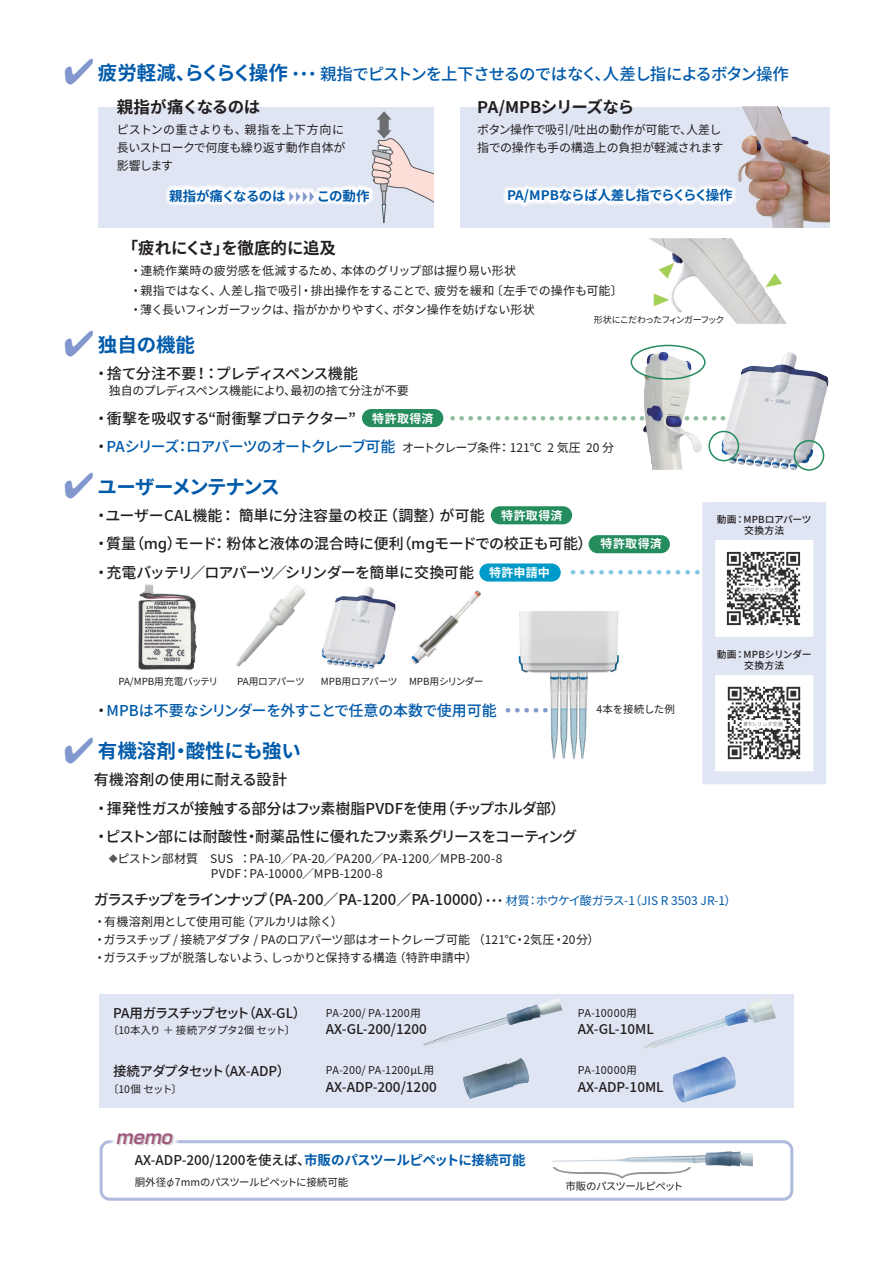
<style>
.page{position:relative;width:893px;height:1263px;background:#fff}
.page>*{position:absolute;margin:0;border:0;box-sizing:border-box;transform-origin:0 0}
.t1{font:700 19.5px "AD Source Han Sans";color:#015aaa}
.t2{font:700 19.5px "AD Source Han Sans";letter-spacing:-.085em;color:#015aaa}
.t3{font:700 19.5px "AD Source Han Sans";letter-spacing:-.03em;color:#015aaa}
.t4{font:700 18px "AD Source Han Sans";color:#92bca1}
.t5{font:italic 700 17.85px "Shin Go Pro De";color:#a1577b}
.t6{font:500 16.5px "AD Source Han Sans";letter-spacing:-.065em;color:#015aaa}
.t7{font:700 16.5px "AD Source Han Sans";letter-spacing:-.03em;color:#231f20}
.t8{font:700 16.5px "AD Source Han Sans";letter-spacing:-.01em;color:#231f20}
.t9{font:500 15px/28.5px "AD Source Han Sans";letter-spacing:-.02em;color:#231f20}
.t10{font:500 15px "AD Source Han Sans";letter-spacing:-.055em;color:#231f20}
.t11{font:500 15px "AD Source Han Sans";letter-spacing:-.07em;color:#015aaa}
.t12{font:500 15px "AD Source Han Sans";letter-spacing:-.02em;color:#015aaa}
.t13{font:500 13.5px "AD Source Han Sans";color:#231f20}
.t14{font:700 13.5px "AD Source Han Sans";letter-spacing:-.045em;color:#015aaa}
.t15{font:500 13.5px "AD Source Han Sans";letter-spacing:-.085em;color:#231f20}
.t16{font:700 13.5px "AD Source Han Sans";letter-spacing:-.015em;color:#015aaa}
.t17{font:500 13.5px "AD Source Han Sans";letter-spacing:-.045em;color:#231f20}
.t18{font:13.5px "Hira Kaku Pro W3";color:#a3cf57;scale:1.75 1}
.t19{font:12px/18px "AD Source Han Sans";letter-spacing:-.015em;color:#231f20}
.t20{font:12px/18px "AD Source Han Sans";letter-spacing:-.035em;color:#231f20}
.t21{font:12px/15px "AD Source Han Sans";letter-spacing:.005em;color:#231f20}
.t22{font:12px "AD Source Han Sans";letter-spacing:-.04em;color:#231f20}
.t23{font:10.8px "AD Source Han Sans";letter-spacing:.015em;color:#231f20}
.t24{font:10.5px "AD Source Han Sans";letter-spacing:-.035em;color:#231f20}
.t25{font:10.5px "AD Source Han Sans";letter-spacing:-.005em;color:#231f20}
.t26{font:10.5px "AD Source Han Sans";letter-spacing:-.055em;color:#231f20}
.t27{font:10.5px "AD Source Han Sans";letter-spacing:-.01em;color:#231f20}
.t28{font:500 9.75px/10.8px "AD Source Han Sans";letter-spacing:.01em;color:#231f20;text-align:center}
.t29{font:9.75px "AD Source Han Sans";letter-spacing:-.035em;color:#231f20}
.t30{font:9.75px "AD Source Han Sans";letter-spacing:-.015em;color:#231f20}
.t31{font:9px "AD Source Han Sans";letter-spacing:-.115em;color:#231f20}
.s1{color:#8197cd}
.s2{font-weight:700;font-size:19.5px}
.s3{font-size:11.25px;color:#8197cd}
.s4{font-weight:500;font-size:15px;color:#231f20}
.s5{font-size:12px;color:#fff}
.s6{color:#231f20}
.s7{font-weight:400;font-size:12px;color:#231f20}
.s8{font-weight:700;font-size:12px;color:#fff}
.s9{font-weight:700;font-size:18px;color:#81c4e2}
.s10{font-weight:700;font-size:18px;color:#8197cd}
.s11{font-size:9px;color:#57585a}
.s12{font-weight:400;font-size:12px}
.s13{font-weight:400;font-size:12px;color:#015aaa}
.s14{font-weight:700;color:#015aaa}
.s15{font-family:"Hira Kaku Pro W3"}
</style>
<div class="page">
<img style="left:552px;top:1151px;width:201px;height:16px">
<img style="left:518px;top:612px;width:101px;height:147px">
<img style="left:138px;top:577px;width:348px;height:93px">
<img style="left:671px;top:271px;width:116px;height:53px">
<div style="left:99px;top:994px;width:695px;height:113px;background:#e0e5f3"></div>
<img style="left:423px;top:998px;width:140px;height:101px">
<div style="left:362px;top:409px;width:81px;height:18px;background:#248c5d;border-radius:9px"></div>
<div style="left:460px;top:107px;width:369px;height:120px;background:#e0e5f3"></div>
<div style="left:98px;top:107px;width:335px;height:120px;background:#e0e5f3"></div>
<div style="left:589px;top:535px;width:81px;height:18px;background:#248c5d;border-radius:9px"></div>
<div style="left:479px;top:563px;width:82px;height:18px;background:#009ac8;border-radius:9px"></div>
<div style="left:491px;top:506px;width:81px;height:18px;background:#248c5d;border-radius:9px"></div>
<img style="left:742px;top:107px;width:87px;height:120px">
<img style="left:460px;top:131px;width:330px;height:140px">
<img style="left:112px;top:185px;width:315px;height:43px">
<svg style="left:365px;top:111px;width:68px;height:116px"></svg>
<div style="left:380px;top:117px;width:9px;height:17px;background:#6c6d70"></div>
<img style="left:634px;top:344px;width:195px;height:127px">
<img style="left:643px;top:996px;width:133px;height:107px">
<div style="left:100px;top:1140px;width:693px;height:61px;border:3px solid #aebade;border-radius:9px"></div>
<img style="left:99px;top:1107px;width:131px;height:94px">
<svg style="left:702px;top:502px;width:124px;height:282px"></svg>
<div style="left:713px;top:645px;width:102px;height:29px;background:#e0e5f3"></div>
<img style="left:720px;top:545px;width:88px;height:87px">
<div style="left:631px;top:345px;width:75px;height:35px;border:2px solid #248c5d;border-radius:50%"></div>
<div style="left:708px;top:431px;width:31px;height:30px;border:2px solid #248c5d;border-radius:50%"></div>
<div style="left:794px;top:440px;width:30px;height:31px;border:2px solid #248c5d;border-radius:50%"></div>
<svg style="left:659px;top:258px;width:20px;height:20px"></svg>
<svg style="left:762px;top:273px;width:20px;height:19px"></svg>
<p class="t6" style="left:64px;top:64px;width:727px"><span class="s1">✔</span> <span class="s2">疲労軽減、らくらく操作</span> ・・・ 親指でピストンを上下させるのではなく、人差し指によるボタン操作</p>
<p class="t7" style="left:477px;top:98px;width:158px">PA/MPBシリーズなら</p>
<p class="t19" style="left:477px;top:121px;width:248px">ボタン操作で吸引/吐出の動作が可能で、人差し指での操作も手の構造上の負担が軽減されます</p>
<p class="t7" style="left:117px;top:98px;width:145px">親指が痛くなるのは</p>
<p class="t19" style="left:117px;top:121px;width:230px">ピストンの重さよりも、親指を上下方向に長いストロークで何度も繰り返す動作自体が影響します</p>
<p class="t16" style="left:169px;top:188px;width:202px">親指が痛くなるのは <span class="s3">▶ ▶ ▶ ▶</span> この動作</p>
<p class="t8" style="left:122px;top:239px;width:216px">「疲れにくさ」を徹底的に追及</p>
<p class="t19" style="left:130px;top:261px;width:494px;line-height:19.5px">・連続作業時の疲労感を低減するため、本体のグリップ部は握り易い形状<br>・親指ではなく、人差し指で吸引・排出操作をすることで、疲労を緩和〔左手での操作も可能〕・薄く長いフィンガーフックは、指がかかりやすく、ボタン操作を妨げない形状</p>
<p class="t14" style="left:507px;top:187px;width:227px">PA/MPBならば人差し指でらくらく操作</p>
<p class="t18" style="left:649px;top:287px;width:15px">▶</p>
<p class="t31" style="left:594px;top:315px;width:132px">形状にこだわったフィンガーフック</p>
<h1 class="t3" style="left:64px;top:334px;width:133px"><span class="s1">✔</span> 独自の機能</h1>
<p class="t9" style="left:94px;top:359px;width:266px">・捨て分注不要！：プレディスペンス機能</p>
<p class="t22" style="left:109px;top:384px;width:301px">独自のプレディスペンス機能により、最初の捨て分注が不要</p>
<p class="t4" style="left:94px;top:408px;width:667px"><span class="s4">・衝撃を吸収する“耐衝撃プロテクター”</span> <span class="s5">特許取得済</span> ・・・・・・・・・・・・・・・・・・・・・・・・・・・・・・・・・・</p>
<p class="t11" style="left:94px;top:438px;width:522px"><span class="s6">・</span>PAシリーズ：ロアパーツのオートクレーブ可能 <span class="s7">オートクレーブ条件： 121℃ 2 気圧 20 分</span></p>
<h1 class="t2" style="left:64px;top:476px;width:218px"><span class="s1">✔</span> ユーザーメンテナンス</h1>
<p class="t9" style="left:94px;top:501px;width:614px">・ユーザーCAL機能： 簡単に分注容量の校正（調整）が可能 <span class="s8">特許取得済<br></span>・質量（mg）モード： 粉体と液体の混合時に便利（mgモードでの校正も可能） <span class="s8">特許取得済<br></span>・充電バッテリ／ロアパーツ／シリンダーを簡単に交換可能　<span class="s8">特許申請中</span> <span class="s9">・・・・・・・・・・・・・・</span></p>
<p class="t28" style="left:717px;top:515px;width:96px">動画：MPBロアパーツ交換方法</p>
<p class="t30" style="left:118px;top:676px;width:101px">PA/MPB用充電バッテリ</p>
<p class="t29" style="left:237px;top:676px;width:69px">PA用ロアパーツ</p>
<p class="t29" style="left:321px;top:676px;width:164px">MPB用ロアパーツ MPB用シリンダー</p>
<p class="t28" style="left:717px;top:649px;width:96px">動画：MPBシリンダー交換方法</p>
<p class="t12" style="left:94px;top:702px;width:462px"><span class="s6">・</span>MPBは不要なシリンダーを外すことで任意の本数で使用可能 <span class="s10">・・・・・</span></p>
<h1 class="t1" style="left:64px;top:740px;width:239px"><span class="s1">✔</span> 有機溶剤・酸性にも強い</h1>
<p class="t9" style="left:94px;top:766px;width:485px">有機溶剤の使用に耐える設計 <span class="s8">特許取得済<br></span>・揮発性ガスが接触する部分はフッ素樹脂PVDFを使用（チップホルダ部）・ピストン部には耐酸性・耐薬品性に優れたフッ素系グリースをコーティング</p>
<p class="t21" style="left:211px;top:851px;width:293px;text-indent:-102px"><span class="s11">◆</span>ピストン部材質　SUS ：PA-10／PA-20／PA200／PA-1200／MPB-200-8<br>PVDF：PA-10000／MPB-1200-8</p>
<p class="t10" style="left:94px;top:891px;width:644px">ガラスチップをラインナップ（PA-200／PA-1200／PA-10000）<span class="s12">・・・</span> <span class="s13">材質：ホウケイ酸ガラス-1（JIS R 3503 JR-1）</span></p>
<p class="t20" style="left:94px;top:913px;width:507px">・有機溶剤用として使用可能（アルカリは除く）<br>・ガラスチップ / 接続アダプタ / PAのロアパーツ部はオートクレーブ可能 （121℃・2気圧・20分）・ガラスチップが脱落しないよう、しっかりと保持する構造（特許申請中）</p>
<p class="t27" style="left:596px;top:704px;width:80px">4本を接続した例</p>
<p class="t15" style="left:113px;top:1005px;width:195px">PA用ガラスチップセット（AX-GL）</p>
<p class="t25" style="left:108px;top:1024px;width:189px">〔10本入り ＋ 接続アダプタ2個 セット〕</p>
<p class="t17" style="left:113px;top:1063px;width:179px">接続アダプタセット（AX-ADP）</p>
<p class="t24" style="left:108px;top:1083px;width:75px">〔10個 セット〕</p>
<p class="t5" style="left:116px;top:1123px;width:62px">memo</p>
<p class="t13" style="left:135px;top:1152px;width:392px">AX-ADP-200/1200を使えば、<span class="s14">市販のパスツールピペットに接続可能</span></p>
<p class="t24" style="left:135px;top:1176px;width:215px">胴外径<span class="s15">φ</span>7mmのパスツールピペットに接続可能</p>
<p class="t26" style="left:565px;top:1180px;width:119px">市販のパスツールピペット</p>
<p class="t23" style="left:326px;top:1007px;width:96px">PA-200/ PA-1200用</p>
<p class="t13" style="left:326px;top:1022px;width:102px">AX-GL-200/1200</p>
<p class="t23" style="left:326px;top:1064px;width:110px">PA-200/ PA-1200μL用</p>
<p class="t13" style="left:326px;top:1079px;width:112px">AX-ADP-200/1200</p>
<p class="t23" style="left:578px;top:1007px;width:61px">PA-10000用</p>
<p class="t13" style="left:578px;top:1022px;width:77px">AX-GL-10ML</p>
<p class="t23" style="left:578px;top:1064px;width:61px">PA-10000用</p>
<p class="t13" style="left:578px;top:1079px;width:87px">AX-ADP-10ML</p>
</div>
